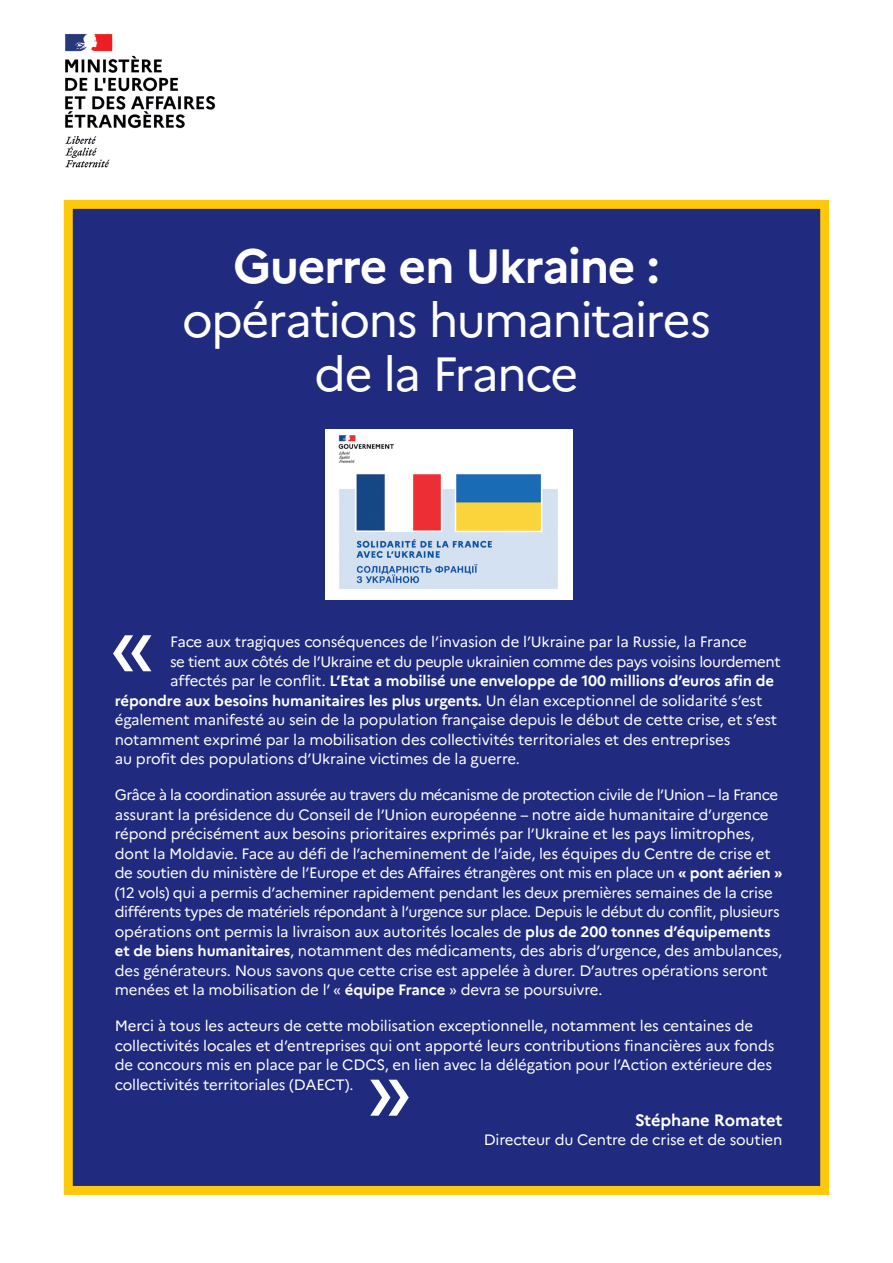
<style>
.page{position:relative;width:893px;height:1263px;background:#fff}
.page>*{position:absolute;margin:0;border:0;box-sizing:border-box;transform-origin:0 0}
.t1{font:90px "Marianne";color:#fff}
.t2{font:48px/54px "Marianne";letter-spacing:-.04em;color:#fff;text-align:center}
.t3{font:700 48px "Marianne";letter-spacing:-.03em;color:#fff}
.t4{font:700 16.5px "Marianne";letter-spacing:-.01em;color:#fff}
.t5{font:15px/19.5px "Marianne";letter-spacing:-.01em;color:#fff}
.t6{font:700 15px "Marianne";letter-spacing:-.01em;color:#fff}
.t7{font:15px "Marianne";letter-spacing:-.03em;color:#fff}
.s1{font-weight:400}
.s2{font-weight:700}
</style>
<div class="page">
<div style="left:64px;top:200px;width:765px;height:995px;background:#202a7e;border:9px solid #fec80b"></div>
<div style="left:325px;top:429px;width:248px;height:171px;background:#fff"></div>
<img style="left:338px;top:435px;width:220px;height:154px">
<img style="left:65px;top:34px;width:151px;height:134px">
<h2 class="t3" style="left:233px;top:236px;width:428px">Guerre en Ukraine :</h2>
<h2 class="t2" style="left:182px;top:292px;width:530px">opérations humanitaires de la France</h2>
<h1 class="t1" style="left:108px;top:589px;width:49px">«</h1>
<p class="t5" style="left:170px;top:632px;width:578px">Face aux tragiques conséquences de l’invasion de l’Ukraine par la Russie, la France</p>
<p class="t7" style="left:170px;top:652px;width:612px">se tient aux côtés de l’Ukraine et du peuple ukrainien comme des pays voisins lourdement</p>
<p class="t6" style="left:170px;top:671px;width:606px"><span class="s1">affectés par le conflit.</span> L’Etat a mobilisé une enveloppe de 100 millions d’euros afin de</p>
<p class="t6" style="left:115px;top:691px;width:649px">répondre aux besoins humanitaires les plus urgents. <span class="s1">Un élan exceptionnel de solidarité s’est</span></p>
<p class="t5" style="left:115px;top:710px;width:664px">également manifesté au sein de la population française depuis le début de cette crise, et s’est</p>
<p class="t5" style="left:115px;top:729px;width:617px">notamment exprimé par la mobilisation des collectivités territoriales et des entreprises</p>
<p class="t5" style="left:115px;top:749px;width:407px">au profit des populations d’Ukraine victimes de la guerre.</p>
<p class="t5" style="left:115px;top:785px;width:669px">Grâce à la coordination assurée au travers du mécanisme de protection civile de l’Union – la France assurant la présidence du Conseil de l’Union européenne – notre aide humanitaire d’urgence répond précisément aux besoins prioritaires exprimés par l’Ukraine et les pays limitrophes, dont la Moldavie. Face au défi de l’acheminement de l’aide, les équipes du Centre de crise et de soutien du ministère de l’Europe et des Affaires étrangères ont mis en place un <span class="s2">« pont aérien » </span>(12 vols) qui a permis d’acheminer rapidement pendant les deux premières semaines de la crise différents types de matériels répondant à l’urgence sur place. Depuis le début du conflit, plusieurs opérations ont permis la livraison aux autorités locales de <span class="s2">plus de 200 tonnes d’équipements et de biens humanitaires</span>, notamment des médicaments, des abris d’urgence, des ambulances, des générateurs. Nous savons que cette crise est appelée à durer. D’autres opérations seront menées et la mobilisation de l’ « <span class="s2">équipe France</span> » devra se poursuivre.</p>
<p class="t5" style="left:115px;top:1016px;width:661px">Merci à tous les acteurs de cette mobilisation exceptionnelle, notamment les centaines de collectivités locales et d’entreprises qui ont apporté leurs contributions financières aux fonds de concours mis en place par le CDCS, en lien avec la délégation pour l’Action extérieure des collectivités territoriales (DAECT).</p>
<p class="t4" style="left:635px;top:1109px;width:149px">Stéphane Romatet</p>
<p class="t5" style="left:484px;top:1130px;width:300px">Directeur du Centre de crise et de soutien</p>
<h1 class="t1" style="left:366px;top:1033px;width:49px">»</h1>
</div>
